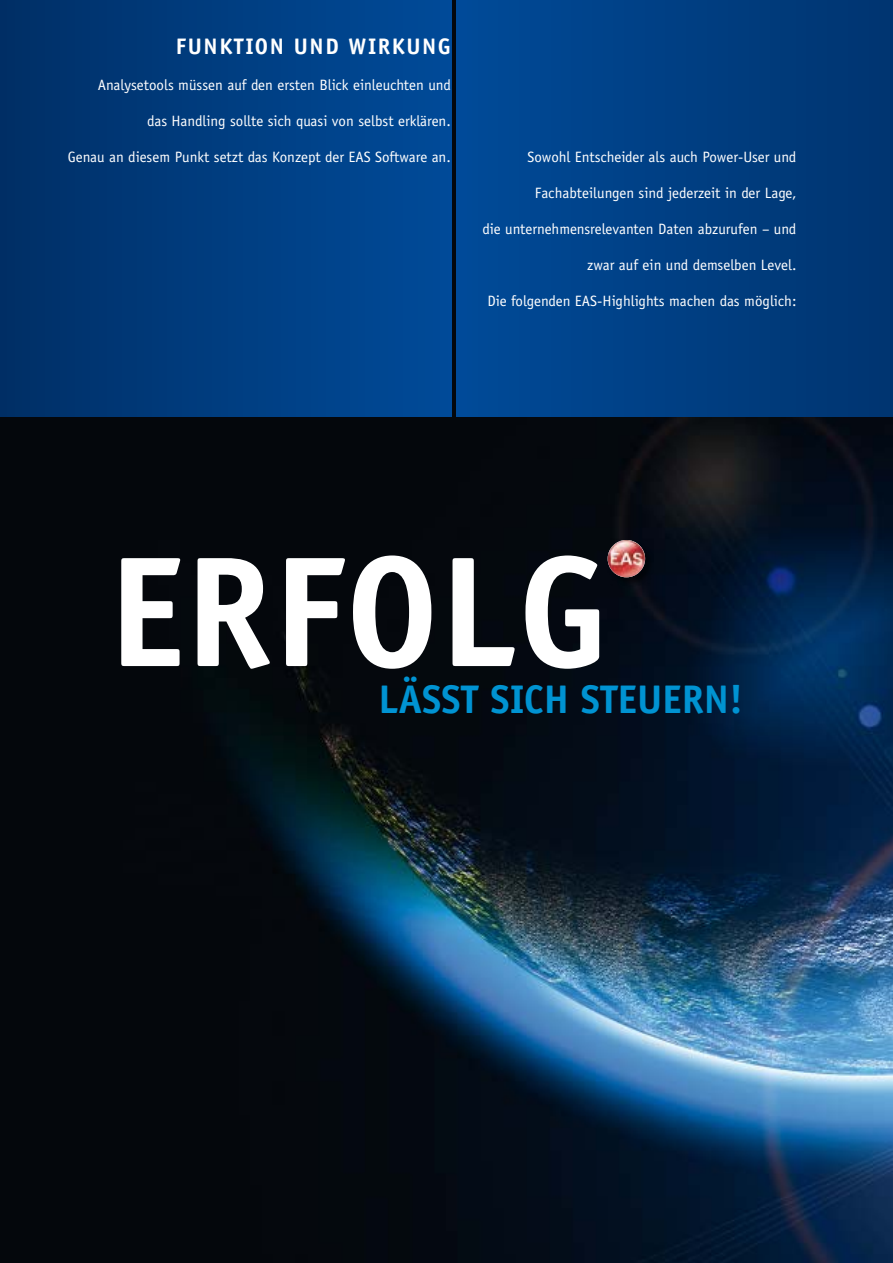
<style>
.page{position:relative;width:893px;height:1263px;background:#fff}
.page>*{position:absolute;margin:0;border:0;box-sizing:border-box;transform-origin:0 0}
.t1{font:700 157.5px "Officina Sans";color:#fff}
.t2{font:700 40.05px "Officina Sans";color:#0093d2}
.t3{font:700 22.5px "Officina Sans";letter-spacing:.07em;color:#fff}
.t4{font:15px "Officina Sans";color:#fff}
</style>
<div class="page">
<img style="left:0;top:0;width:893px;height:1263px">
<div style="left:456px;top:0;width:437px;height:416px;background:linear-gradient(to right,#004a98,#003470)"></div>
<div style="left:0;top:0;width:452px;height:416px;background:linear-gradient(to right,#002f66,#004b99)"></div>
<div style="left:607px;top:540px;width:47px;height:46px;background:#000;opacity:.55"></div>
<img style="left:608px;top:540px;width:37px;height:37px;border-radius:19px">
<h3 class="t3" style="left:176px;top:32px;width:276px">FUN KTION UN D WIRKUNG</h3>
<p class="t4" style="left:98px;top:76px;width:355px">Analysetools müssen auf den ersten Blick einleuchten und</p>
<p class="t4" style="left:147px;top:112px;width:305px">das Handling sollte sich quasi von selbst erklären.</p>
<p class="t4" style="left:68px;top:148px;width:385px">Genau an diesem Punkt setzt das Konzept der EAS Software an.</p>
<p class="t4" style="left:527px;top:148px;width:271px">Sowohl Entscheider als auch Power-User und</p>
<p class="t4" style="left:535px;top:184px;width:263px">Fachabteilungen sind jederzeit in der Lage,</p>
<p class="t4" style="left:482px;top:220px;width:315px">die unternehmensrelevanten Daten abzurufen – und</p>
<p class="t4" style="left:587px;top:256px;width:211px">zwar auf ein und demselben Level.</p>
<p class="t4" style="left:487px;top:292px;width:311px">Die folgenden EAS-Highlights machen das möglich:</p>
<h1 class="t1" style="left:109px;top:514px;width:500px">ERFOLG</h1>
<h2 class="t2" style="left:378px;top:674px;width:366px">LÄSST SICH STEUERN !</h2>
</div>
